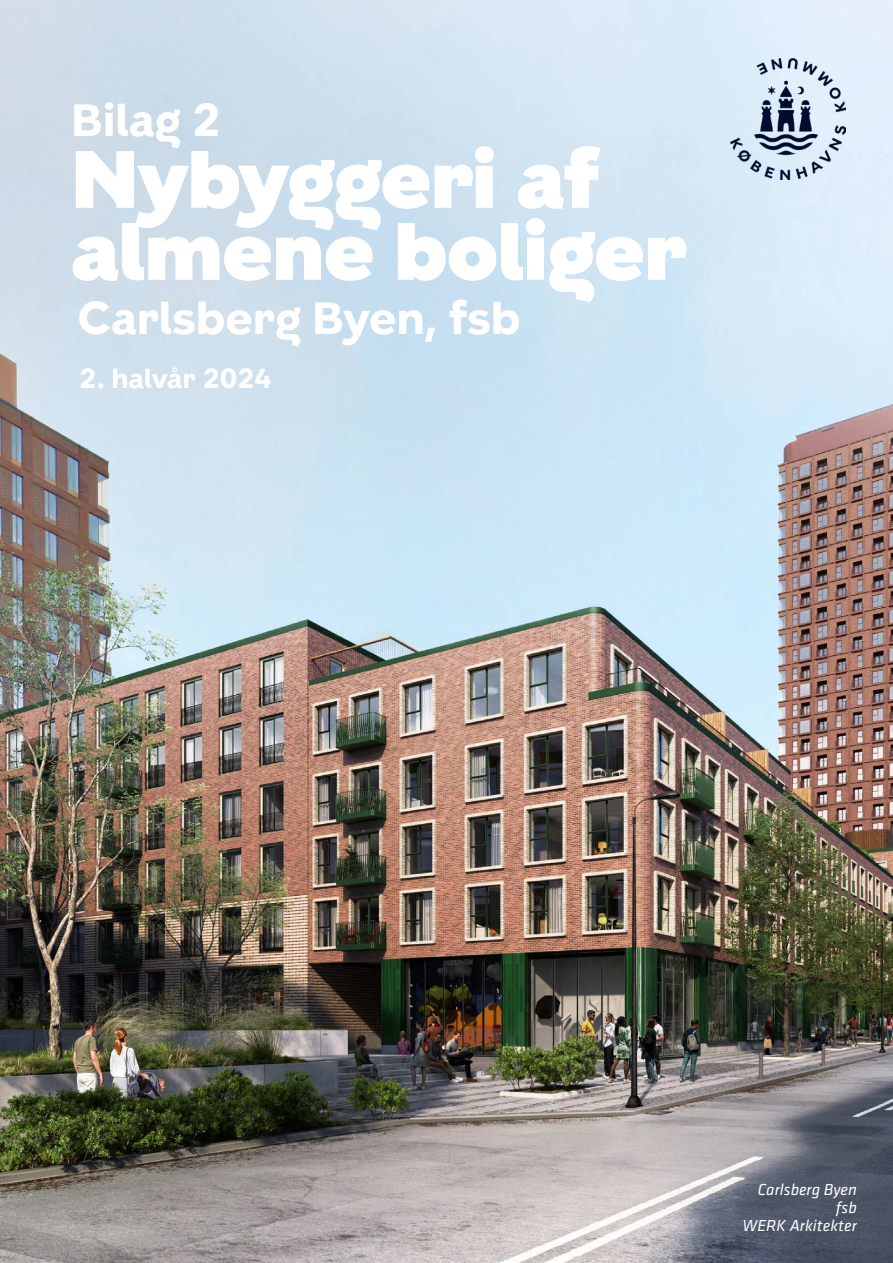
<style>
.page{position:relative;width:893px;height:1263px;background:#fff}
.page>*{position:absolute;margin:0;border:0;box-sizing:border-box;transform-origin:0 0}
.t1{font:900 81px/72px "KBH";letter-spacing:-.005em;color:#fff}
.t2{font:700 45px "KBH";letter-spacing:-.005em;color:#fff}
.t3{font:700 27px "KBH";letter-spacing:-.01em;color:#fff}
.t4{font:italic 16.5px/18px "Klavika Basic";color:#fff;text-align:right}
</style>
<div class="page">
<img style="left:0;top:0;width:893px;height:1263px">
<img style="left:731px;top:59px;width:115px;height:120px">
<h2 class="t2" style="left:71px;top:101px;width:152px">Bilag 2</h2>
<h1 class="t1" style="left:71px;top:152px;width:617px">Nybyggeri af almene boliger</h1>
<h2 class="t2" style="left:78px;top:299px;width:445px">Carlsberg Byen, fsb</h2>
<h3 class="t3" style="left:79px;top:367px;width:194px">2. halvår 2024</h3>
<p class="t4" style="left:742px;top:1182px;width:116px">Carlsberg Byen fsb<br>WERK Arkitekter</p>
</div>
